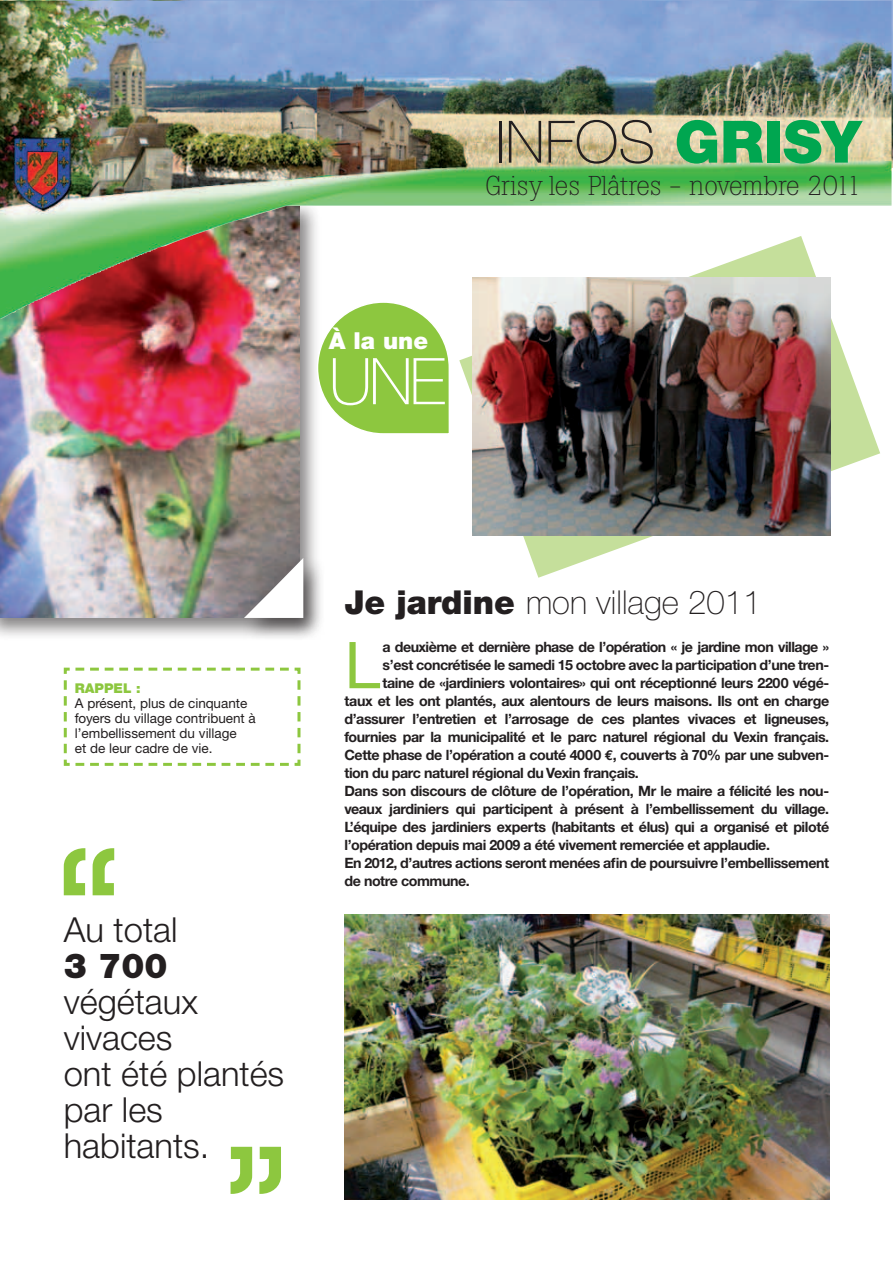
<style>
.page{position:relative;width:893px;height:1263px;background:#fff}
.page>*{position:absolute;margin:0;border:0;box-sizing:border-box;transform-origin:0 0}
.t1{font:64.65px "Helvetica Neue CE";color:#8dc73f}
.t2{font:100 64.5px "Helvetica Neue CE";color:#fff}
.t3{font:100 58.5px "Helvetica Neue CE";color:#231f20}
.t4{font:300 34.5px/36px "Helvetica Neue CE";color:#231f20}
.t5{font:900 34.5px "Helvetica Neue CE";color:#231f20}
.t6{font:100 33px "Helvetica Neue CE";color:#231f20}
.t7{font:300 27px "Boton BQ";letter-spacing:-.02em;color:#231f20}
.t8{font:900 23.4px "Helvetica Neue CE";color:#fff}
.t9{font:700 14.25px "Helvetica Neue CE";letter-spacing:-.03em;color:#231f20}
.t10{font:13.5px/15px "Helvetica Neue CE";color:#231f20}
.t11{font:900 13.5px "Helvetica Neue CE";color:#8dc73f}
.s1{font-weight:900;color:#00a650}
.s2{font-weight:900}
.s3{font-family:"Euro Mono"}
</style>
<div class="page">
<div style="left:0;top:199px;width:322px;height:442px;background:#231f20;opacity:.55"></div>
<img style="left:0;top:319px;width:299px;height:299px">
<img style="left:0;top:1px;width:891px;height:318px">
<div style="left:241px;top:555px;width:85px;height:86px;background:#231f20;opacity:.55"></div>
<svg style="left:244px;top:558px;width:59px;height:60px"></svg>
<svg style="left:459px;top:236px;width:421px;height:342px"></svg>
<svg style="left:316px;top:301px;width:135px;height:134px"></svg>
<img style="left:472px;top:278px;width:359px;height:258px">
<img style="left:344px;top:914px;width:485px;height:285px">
<svg style="left:63px;top:667px;width:238px;height:99px"></svg>
<svg style="left:64px;top:848px;width:50px;height:47px"></svg>
<svg style="left:231px;top:1147px;width:50px;height:47px"></svg>
<h3 class="t3" style="left:495px;top:108px;width:367px">In fos <span class="s1">Grisy</span></h3>
<h3 class="t7" style="left:486px;top:169px;width:378px">Grisy les Plâtres - novembre 2011</h3>
<h3 class="t8" style="left:329px;top:326px;width:101px">À la une</h3>
<h2 class="t2" style="left:329px;top:344px;width:118px">UNE</h2>
<p class="t11" style="left:75px;top:680px;width:67px">Rappel :</p>
<p class="t10" style="left:75px;top:696px;width:183px">A présent, plus de cinquante foyers du village contribuent à l’embellissement du village<br>et de leur cadre de vie.</p>
<h3 class="t4" style="left:64px;top:911px;width:115px">Au total</h3>
<h3 class="t5" style="left:64px;top:944px;width:105px">3 700</h3>
<h3 class="t4" style="left:64px;top:983px;width:222px">végétaux vivaces<br>ont été plantés par les habitants.</h3>
<h3 class="t6" style="left:344px;top:583px;width:419px"><span class="s2">Je jardine</span> mon village 2011</h3>
<h1 class="t1" style="left:344px;top:626px;width:37px">L</h1>
<p class="t9" style="left:382px;top:638px;width:448px">a deuxième et dernière phase de l’opération « je jardine mon village »</p>
<p class="t9" style="left:382px;top:656px;width:448px">s’est concrétisée le samedi 15 octobre avec la participation d’une tren-</p>
<p class="t9" style="left:382px;top:674px;width:448px">taine de «jardiniers volontaires» qui ont réceptionné leurs 2200 végé-</p>
<p class="t9" style="left:344px;top:692px;width:486px">taux et les ont plantés, aux alentours de leurs maisons. Ils ont en charge</p>
<p class="t9" style="left:344px;top:710px;width:486px">d’assurer l’entretien et l’arrosage de ces plantes vivaces et ligneuses,</p>
<p class="t9" style="left:344px;top:728px;width:486px">fournies par la municipalité et le parc naturel régional du Vexin français.</p>
<p class="t9" style="left:344px;top:746px;width:486px">Cette phase de l’opération a couté 4000 <span class="s3">€</span>, couverts à 70% par une subven-</p>
<p class="t9" style="left:344px;top:764px;width:296px">tion du parc naturel régional du Vexin français.</p>
<p class="t9" style="left:344px;top:782px;width:486px">Dans son discours de clôture de l’opération, Mr le maire a félicité les nou-</p>
<p class="t9" style="left:344px;top:800px;width:486px">veaux jardiniers qui participent à présent à l’embellissement du village.</p>
<p class="t9" style="left:344px;top:818px;width:486px">L’équipe des jardiniers experts (habitants et élus) qui a organisé et piloté</p>
<p class="t9" style="left:344px;top:836px;width:427px">l’opération depuis mai 2009 a été vivement remerciée et applaudie.</p>
<p class="t9" style="left:344px;top:854px;width:486px">En 2012, d’autres actions seront menées afin de poursuivre l’embellissement</p>
<p class="t9" style="left:344px;top:872px;width:127px">de notre commune.</p>
</div>
